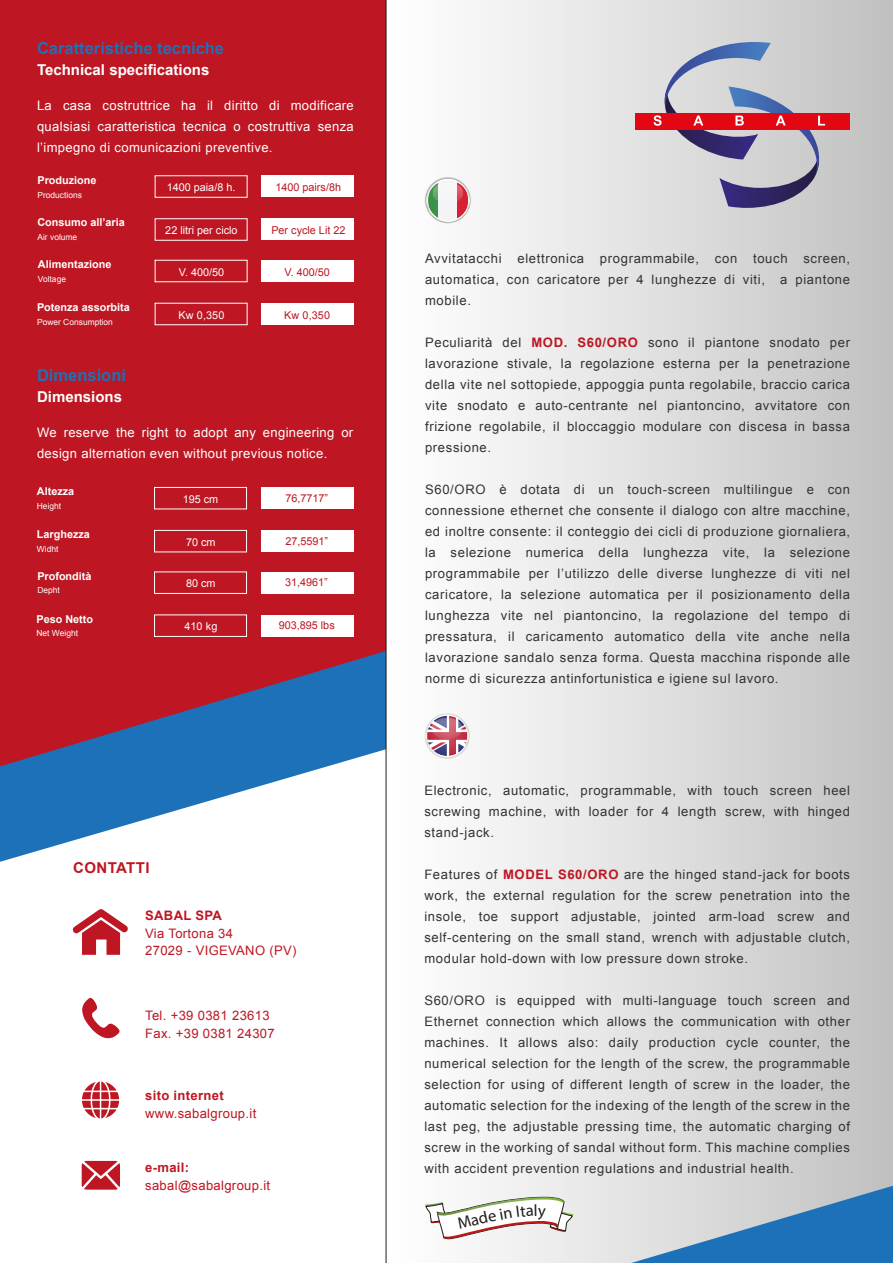
<style>
.page{position:relative;width:893px;height:1263px;background:#fff}
.page>*{position:absolute;margin:0;border:0;box-sizing:border-box;transform-origin:0 0}
.t1{font:700 16.5px "Arial";color:#1d71b8}
.t2{font:700 15px "Arial";color:#fff}
.t3{font:700 15px "Arial";letter-spacing:.025em;color:#be1622}
.t4{font:13.05px/21px "Arial";letter-spacing:.05em;color:#333;text-align:justify}
.t5{font:13.05px/21px "Arial";letter-spacing:.025em;color:#fff;text-align:justify}
.t6{font:13.05px/17.5px "Arial";letter-spacing:.025em;color:#be1622}
.t7{font:700 13.05px "Arial";letter-spacing:.025em;color:#be1622}
.t8{font:700 10.8px "Arial";color:#fff}
.t9{font:10.8px "Arial";color:#be1622}
.t10{font:10.8px "Arial";color:#fff}
.t11{font:8.4px "Arial";color:#fff}
.s1{font-weight:700;color:#be1622}
</style>
<div class="page">
<div style="left:386px;top:0;width:507px;height:1263px;background:linear-gradient(to right,#fff,#c2c2c2)"></div>
<div style="left:635px;top:113px;width:214px;height:16px;background:#e30613"></div>
<svg style="left:653px;top:42px;width:172px;height:166px;background:#b9a6b4"></svg>
<svg style="left:0;top:773px;width:386px;height:89px"></svg>
<svg style="left:0;top:0;width:386px;height:773px;background:#b01f30"></svg>
<svg style="left:596px;top:1182px;width:297px;height:81px;background:#8baecc"></svg>
<svg style="left:82px;top:998px;width:38px;height:41px"></svg>
<svg style="left:82px;top:1081px;width:37px;height:37px"></svg>
<svg style="left:82px;top:1161px;width:38px;height:29px"></svg>
<svg style="left:72px;top:909px;width:56px;height:46px"></svg>
<svg style="left:425px;top:178px;width:45px;height:45px"></svg>
<svg style="left:425px;top:713px;width:45px;height:49px"></svg>
<div style="left:262px;top:176px;width:92px;height:21px;background:#fff"></div>
<div style="left:155px;top:175px;width:92px;height:23px;border:1px solid #fff"></div>
<div style="left:262px;top:219px;width:92px;height:21px;background:#fff"></div>
<div style="left:155px;top:218px;width:92px;height:22px;border:1px solid #fff"></div>
<div style="left:262px;top:260px;width:92px;height:22px;background:#fff"></div>
<div style="left:155px;top:260px;width:92px;height:22px;border:1px solid #fff"></div>
<div style="left:262px;top:303px;width:92px;height:22px;background:#fff"></div>
<div style="left:155px;top:303px;width:92px;height:22px;border:1px solid #fff"></div>
<div style="left:261px;top:487px;width:92px;height:22px;background:#fff"></div>
<div style="left:154px;top:487px;width:93px;height:22px;border:1px solid #fff"></div>
<div style="left:261px;top:530px;width:92px;height:22px;background:#fff"></div>
<div style="left:154px;top:530px;width:93px;height:22px;border:1px solid #fff"></div>
<div style="left:261px;top:572px;width:92px;height:21px;background:#fff"></div>
<div style="left:154px;top:572px;width:93px;height:22px;border:1px solid #fff"></div>
<div style="left:261px;top:615px;width:92px;height:21px;background:#fff"></div>
<div style="left:154px;top:615px;width:93px;height:22px;border:1px solid #fff"></div>
<hr style="left:386px;top:0;width:1px;height:1263px;background:#1d1d1b">
<svg style="left:425px;top:1197px;width:148px;height:43px"></svg>
<p class="t1" style="left:37px;top:37px;width:189px">Caratteristiche tecniche</p>
<p class="t2" style="left:37px;top:60px;width:174px">Technical specifications</p>
<p class="t5" style="left:37px;top:95px;width:318px">La casa costruttrice ha il diritto di modificare qualsiasi caratteristica tecnica o costruttiva senza l’impegno di comunicazioni preventive.</p>
<p class="t8" style="left:37px;top:173px;width:61px">Produzione</p>
<p class="t11" style="left:37px;top:190px;width:46px">Productions</p>
<p class="t8" style="left:37px;top:215px;width:89px">Consumo all’aria</p>
<p class="t11" style="left:37px;top:232px;width:41px">Air volume</p>
<p class="t8" style="left:38px;top:257px;width:75px">Alimentazione</p>
<p class="t11" style="left:38px;top:273px;width:30px">Voltage</p>
<p class="t8" style="left:37px;top:300px;width:94px">Potenza assorbita</p>
<p class="t11" style="left:37px;top:316px;width:77px">Power Consumption</p>
<p class="t1" style="left:37px;top:364px;width:90px">Dimensioni</p>
<p class="t2" style="left:37px;top:386px;width:87px">Dimensions</p>
<p class="t10" style="left:167px;top:181px;width:70px">1400 paia/8 h.</p>
<p class="t9" style="left:275px;top:180px;width:67px">1400 pairs/8h</p>
<p class="t10" style="left:165px;top:223px;width:74px">22 litri per ciclo</p>
<p class="t9" style="left:271px;top:223px;width:76px">Per cycle Lit 22</p>
<p class="t10" style="left:179px;top:265px;width:47px">V. 400/50</p>
<p class="t9" style="left:284px;top:265px;width:47px">V. 400/50</p>
<p class="t10" style="left:178px;top:308px;width:47px">Kw 0,350</p>
<p class="t9" style="left:284px;top:308px;width:47px">Kw 0,350</p>
<p class="t5" style="left:37px;top:422px;width:318px">We reserve the right to adopt any engineering or design alternation even without previous notice.</p>
<p class="t8" style="left:37px;top:484px;width:39px">Altezza</p>
<p class="t11" style="left:37px;top:500px;width:26px">Height</p>
<p class="t8" style="left:37px;top:527px;width:55px">Larghezza</p>
<p class="t11" style="left:37px;top:543px;width:23px">Widht</p>
<p class="t8" style="left:37px;top:568px;width:56px">Profondità</p>
<p class="t11" style="left:37px;top:585px;width:24px">Depht</p>
<p class="t8" style="left:37px;top:611px;width:58px">Peso Netto</p>
<p class="t11" style="left:37px;top:628px;width:43px">Net Weight</p>
<p class="t10" style="left:183px;top:492px;width:37px">195 cm</p>
<p class="t10" style="left:186px;top:535px;width:31px">70 cm</p>
<p class="t10" style="left:186px;top:577px;width:31px">80 cm</p>
<p class="t10" style="left:184px;top:619px;width:35px">410 kg</p>
<p class="t9" style="left:285px;top:491px;width:44px">76,7717”</p>
<p class="t9" style="left:285px;top:534px;width:44px">27,5591”</p>
<p class="t9" style="left:285px;top:575px;width:44px">31,4961”</p>
<p class="t9" style="left:279px;top:618px;width:58px">903,895 lbs</p>
<p class="t3" style="left:73px;top:857px;width:78px">CONTATTI</p>
<p class="t7" style="left:145px;top:907px;width:78px">SABAL SPA</p>
<p class="t6" style="left:145px;top:924px;width:153px">Via Tortona 34<br>27029 - VIGEVANO (PV)</p>
<p class="t6" style="left:145px;top:1007px;width:131px">Tel. +39 0381 23613<br>Fax. +39 0381 24307</p>
<p class="t7" style="left:145px;top:1087px;width:80px">sito internet</p>
<p class="t6" style="left:145px;top:1105px;width:113px">www.sabalgroup.it</p>
<p class="t7" style="left:145px;top:1159px;width:46px">e-mail:</p>
<p class="t6" style="left:145px;top:1176px;width:127px">sabal@sabalgroup.it</p>
<p class="t4" style="left:425px;top:248px;width:427px">Avvitatacchi elettronica programmabile, con touch screen, automatica, con caricatore per 4 lunghezze di viti, a piantone mobile.</p>
<p class="t4" style="left:425px;top:332px;width:426px">Peculiarità del <span class="s1">MOD. S60/ORO</span> sono il piantone snodato per lavorazione stivale, la regolazione esterna per la penetrazione della vite nel sottopiede, appoggia punta regolabile, braccio carica vite snodato e auto-centrante nel piantoncino, avvitatore con frizione regolabile, il bloccaggio modulare con discesa in bassa pressione.</p>
<p class="t4" style="left:425px;top:479px;width:427px">S60/ORO è dotata di un touch-screen multilingue e con connessione ethernet che consente il dialogo con altre macchine, ed inoltre consente: il conteggio dei cicli di produzione giornaliera, la selezione numerica della lunghezza vite, la selezione programmabile per l’utilizzo delle diverse lunghezze di viti nel caricatore, la selezione automatica per il posizionamento della lunghezza vite nel piantoncino, la regolazione del tempo di pressatura, il caricamento automatico della vite anche nella lavorazione sandalo senza forma. Questa macchina risponde alle norme di sicurezza antinfortunistica e igiene sul lavoro.</p>
<p class="t4" style="left:424px;top:780px;width:427px">Electronic, automatic, programmable, with touch screen heel screwing machine, with loader for 4 length screw, with hinged stand-jack.</p>
<p class="t4" style="left:424px;top:864px;width:427px">Features of <span class="s1">MODEL S60/ORO</span> are the hinged stand-jack for boots work, the external regulation for the screw penetration into the insole, toe support adjustable, jointed arm-load screw and self-centering on the small stand, wrench with adjustable clutch, modular hold-down with low pressure down stroke.</p>
<p class="t4" style="left:424px;top:990px;width:427px">S60/ORO is equipped with multi-language touch screen and Ethernet connection which allows the communication with other machines. It allows also: daily production cycle counter, the numerical selection for the length of the screw, the programmable selection for using of different length of screw in the loader, the automatic selection for the indexing of the length of the screw in the last peg, the adjustable pressing time, the automatic charging of screw in the working of sandal without form. This machine complies with accident prevention regulations and industrial health.</p>
</div>
